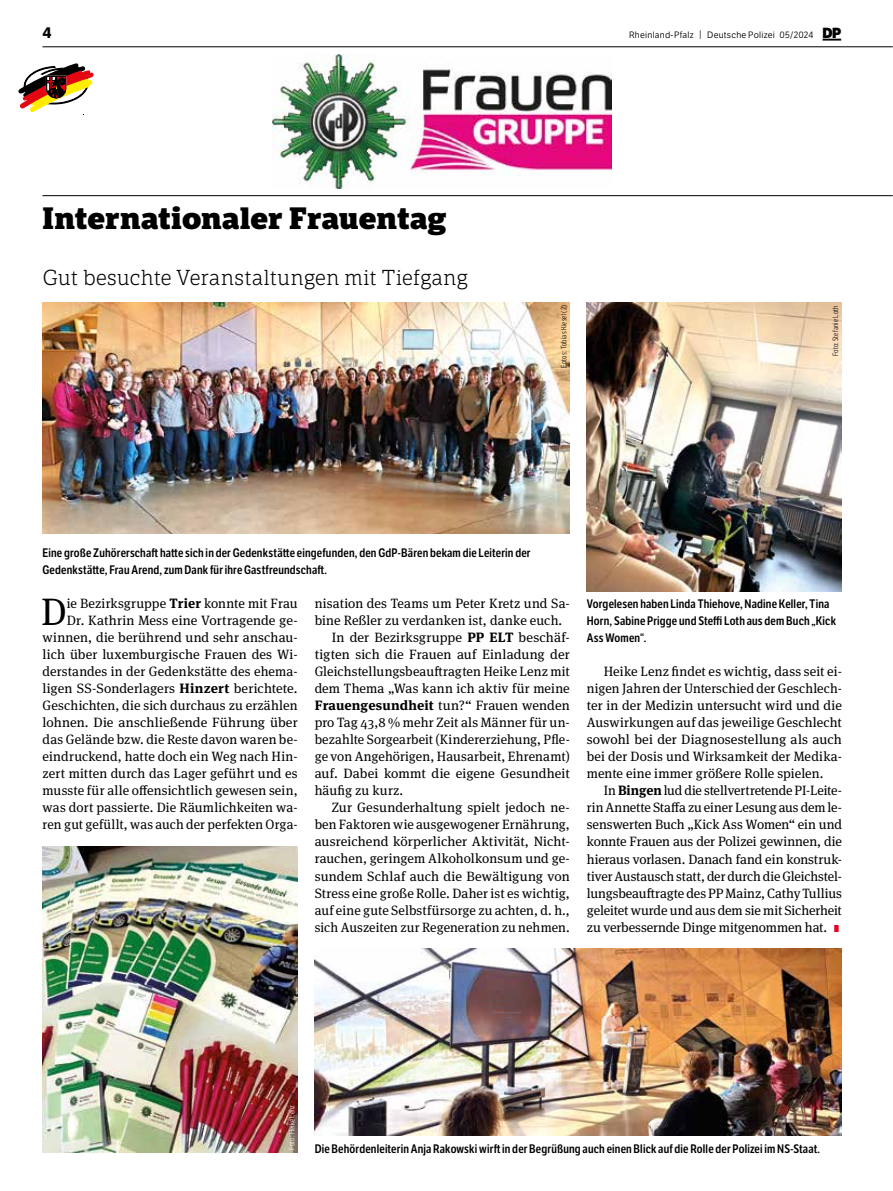
<style>
.page{position:relative;width:893px;height:1191px;background:#fff}
.page>*{position:absolute;margin:0;border:0;box-sizing:border-box;transform-origin:0 0}
.t1{font:38.25px "Meta Serif Pro";color:#000}
.t2{font:800 30px "LFT Etica Sheriff";letter-spacing:.005em;color:#000}
.t3{font:300 21px "LFT Etica Sheriff";letter-spacing:-.005em;color:#000}
.t4{font:700 15px "LFT Etica";color:#000}
.t5{font:13.5px/17px "Meta Serif Pro";letter-spacing:.01em;color:#000;text-align:justify}
.t6{font:600 12px/17px "LFT Etica Condensed";letter-spacing:.015em;color:#000}
.t7{font:9px "LFT Etica Bk";letter-spacing:.025em;color:#000}
.t8{font:300 7.5px "LFT Etica Condensed";letter-spacing:.02em;color:#000}
.t9{font:300 7.5px "LFT Etica Condensed";letter-spacing:.02em;color:#fff}
.s1{font-size:9.3px}
.s2{font-family:"LFT Etica XB";font-size:14.25px}
.s3{font-weight:700}
.s4{font-family:"LFT Etica XB";font-size:9.75px;color:#e40428}
</style>
<div class="page">
<hr style="left:43px;top:195px;width:850px;height:1px;background:#000">
<hr style="left:43px;top:47px;width:850px;height:1px;background:#000">
<svg style="left:822px;top:39px;width:19px;height:2px"></svg>
<svg style="left:19px;top:64px;width:74px;height:48px"></svg>
<img style="left:43px;top:302px;width:527px;height:231px">
<img style="left:43px;top:846px;width:255px;height:306px">
<img style="left:587px;top:302px;width:255px;height:289px">
<img style="left:273px;top:54px;width:339px;height:134px">
<img style="left:315px;top:948px;width:527px;height:187px">
<p class="t4" style="left:43px;top:23px;width:11px">4</p>
<p class="t7" style="left:629px;top:29px;width:214px">Rheinland-Pfalz <span class="s1">|</span> Deutsche Polizei 05/2024 <span class="s2">DP</span></p>
<h2 class="t2" style="left:43px;top:200px;width:406px">Internationaler Frauentag</h2>
<h3 class="t3" style="left:43px;top:265px;width:427px">Gut besuchte Veranstaltungen mit Tiefgang</h3>
<p class="t8" style="left:560px;top:367px;width:64px;rotate:-90deg">Fotos: Tobias Kiesel (2)</p>
<p class="t8" style="left:831px;top:356px;width:52px;rotate:-90deg">Foto: Stefanie Loth</p>
<p class="t6" style="left:43px;top:545px;width:489px">Eine große Zuhörerschaft hatte sich in der Gedenkstätte eingefunden, den GdP-Bären bekam die Leiterin der<br>Gedenkstätte, Frau Arend, zum Dank für ihre Gastfreundschaft.</p>
<p class="t5" style="left:43px;top:594px;width:257px;text-align:right">ie Bezirksgruppe <span class="s3">Trier</span> konnte mit Frau<br>Dr. Kathrin Mess eine Vortragende ge&shy;winnen, die berührend und sehr anschau&shy;lich über luxemburgische Frauen des Wi&shy;derstandes in der Gedenkstätte des ehema&shy;ligen SS-Sonderlagers <span class="s3">Hinzert</span> berichtete.<br>Geschichten, die sich durchaus zu erzählen lohnen. Die anschließende Führung über das Gelände bzw. die Reste davon waren be&shy;eindruckend, hatte doch ein Weg nach Hin&shy;zert mitten durch das Lager geführt und es musste für alle offensichtlich gewesen sein, was dort passierte. Die Räumlichkeiten wa&shy;ren gut gefüllt, was auch der perfekten Orga-</p>
<p class="t5" style="left:315px;top:594px;width:257px">nisation des Teams um Peter Kretz und Sa-</p>
<h1 class="t1" style="left:41px;top:584px;width:27px">D</h1>
<p class="t5" style="left:315px;top:611px;width:249px">bine Reßler zu verdanken ist, danke euch.</p>
<p class="t5" style="left:332px;top:628px;width:240px">In der Bezirksgruppe <span class="s3">PP ELT</span> beschäf-</p>
<p class="t5" style="left:315px;top:645px;width:257px">tigten sich die Frauen auf Einladung der</p>
<p class="t5" style="left:315px;top:662px;width:257px">Gleichstellungsbeauftragten Heike Lenz mit</p>
<p class="t5" style="left:315px;top:679px;width:257px">dem Thema „Was kann ich aktiv für meine</p>
<p class="t5" style="left:315px;top:696px;width:257px"><span class="s3">Frauengesundheit</span> tun?“ Frauen wenden</p>
<p class="t5" style="left:315px;top:713px;width:257px">pro Tag 43,8 % mehr Zeit als Männer für un-</p>
<p class="t5" style="left:315px;top:730px;width:257px">bezahlte Sorgearbeit (Kindererziehung, Pfle-</p>
<p class="t5" style="left:315px;top:747px;width:257px">ge von Angehörigen, Hausarbeit, Ehrenamt)</p>
<p class="t5" style="left:315px;top:764px;width:257px">auf. Dabei kommt die eigene Gesundheit</p>
<p class="t5" style="left:315px;top:781px;width:90px">häufig zu kurz.</p>
<p class="t5" style="left:332px;top:798px;width:240px">Zur Gesunderhaltung spielt jedoch ne-</p>
<p class="t5" style="left:315px;top:815px;width:257px">ben Faktoren wie ausgewogener Ernährung,</p>
<p class="t5" style="left:315px;top:832px;width:257px">ausreichend körperlicher Aktivität, Nicht-</p>
<p class="t5" style="left:315px;top:849px;width:257px">rauchen, geringem Alkoholkonsum und ge-</p>
<p class="t5" style="left:315px;top:866px;width:257px">sundem Schlaf auch die Bewältigung von</p>
<p class="t5" style="left:315px;top:883px;width:257px">Stress eine große Rolle. Daher ist es wichtig,</p>
<p class="t5" style="left:315px;top:900px;width:257px">auf eine gute Selbstfürsorge zu achten, d. h.,</p>
<p class="t5" style="left:315px;top:917px;width:257px">sich Auszeiten zur Regeneration zu nehmen.</p>
<p class="t6" style="left:587px;top:596px;width:251px">Vorgelesen haben Linda Thiehove, Nadine Keller, Tina<br>Horn, Sabine Prigge und Steffi Loth aus dem Buch „Kick<br>Ass Women“.</p>
<p class="t5" style="left:587px;top:662px;width:257px;text-indent:17px">Heike Lenz findet es wichtig, dass seit ei&shy;nigen Jahren der Unterschied der Geschlech&shy;ter in der Medizin untersucht wird und die Auswirkungen auf das jeweilige Geschlecht sowohl bei der Diagnosestellung als auch bei der Dosis und Wirksamkeit der Medika&shy;mente eine immer größere Rolle spielen.</p>
<p class="t5" style="left:587px;top:781px;width:257px;text-indent:17px">In <span class="s3">Bingen</span> lud die stellvertretende PI-Leite&shy;rin Annette Staffa zu einer Lesung aus dem le&shy;senswerten Buch „Kick Ass Women“ ein und konnte Frauen aus der Polizei gewinnen, die hieraus vorlasen. Danach fand ein konstruk&shy;tiver Austausch statt, der durch die Gleichstel&shy;lungsbeauftragte des PP Mainz, Cathy Tullius geleitet wurde und aus dem sie mit Sicherheit zu verbessernde Dinge mitgenommen hat. <span class="s4">I</span></p>
<p class="t9" style="left:288px;top:1149px;width:46px;rotate:-90deg">Foto: Heike Lenz</p>
<p class="t6" style="left:315px;top:1140px;width:507px">Die Behördenleiterin Anja Rakowski wirft in der Begrüßung auch einen Blick auf die Rolle der Polizei im NS-Staat.</p>
</div>
